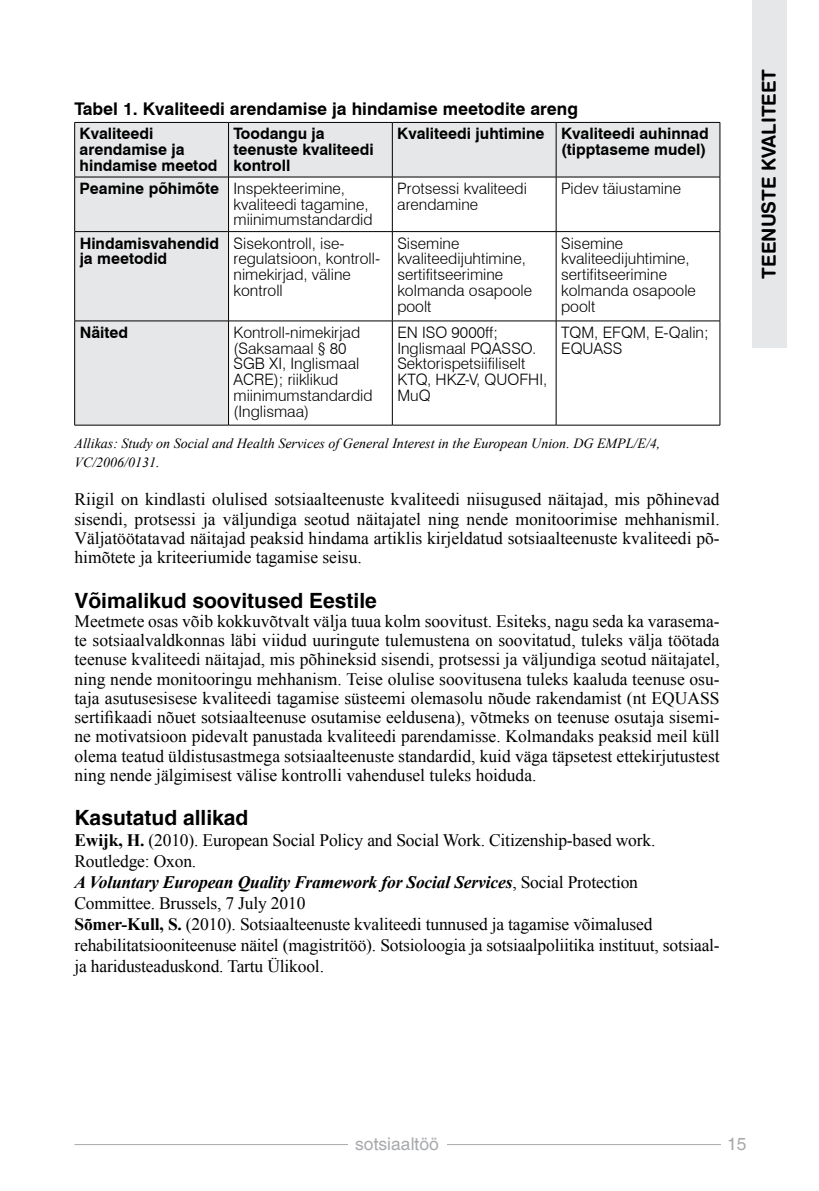
<style>
.page{position:relative;width:819px;height:1191px;background:#fff}
.page>*{position:absolute;margin:0;border:0;box-sizing:border-box;transform-origin:0 0}
.t1{font:700 21px "Switzerland";color:#000}
.t2{font:19.25px "Swiss 721 BT Bold Rounded";color:#000}
.t3{font:17.5px/19.2px "Times New Roman";letter-spacing:-.01em;color:#000;text-align:justify}
.t4{font:700 17.5px "Swiss 721 BT";color:#000}
.t5{font:17.5px "Switzerland Plain";color:#a7a9ac}
.t6{font:300 15.75px/15.8px "Swiss 721 BT";color:#000}
.t7{font:700 15.75px/15.8px "Swiss 721 BT";color:#000}
.t8{font:italic 14px/19.2px "Times New Roman";color:#000}
.s1{font-weight:700}
.s2{font-weight:700;font-style:italic}
</style>
<div class="page">
<hr style="left:74px;top:1144px;width:647px;height:1px;background:#a7a9ac">
<div style="left:348px;top:1130px;width:98px;height:27px;background:#fff"></div>
<div style="left:752px;top:0;width:34px;height:347px;background:#e6e7e8"></div>
<svg style="left:75px;top:123px;width:644px;height:302px"></svg>
<hr style="left:74px;top:122px;width:154px;height:1px;background:#000">
<hr style="left:228px;top:122px;width:164px;height:1px;background:#000">
<hr style="left:392px;top:122px;width:164px;height:1px;background:#000">
<hr style="left:556px;top:122px;width:164px;height:1px;background:#000">
<hr style="left:74px;top:123px;width:1px;height:54px;background:#000">
<hr style="left:228px;top:123px;width:1px;height:54px;background:#000">
<hr style="left:392px;top:123px;width:1px;height:54px;background:#000">
<hr style="left:556px;top:123px;width:1px;height:54px;background:#000">
<hr style="left:719px;top:123px;width:1px;height:54px;background:#000">
<hr style="left:74px;top:177px;width:154px;height:1px;background:#000">
<hr style="left:228px;top:177px;width:164px;height:1px;background:#000">
<hr style="left:392px;top:177px;width:164px;height:1px;background:#000">
<hr style="left:556px;top:177px;width:164px;height:1px;background:#000">
<hr style="left:74px;top:177px;width:1px;height:54px;background:#000">
<hr style="left:228px;top:177px;width:1px;height:54px;background:#000">
<hr style="left:392px;top:177px;width:1px;height:54px;background:#000">
<hr style="left:556px;top:177px;width:1px;height:54px;background:#000">
<hr style="left:719px;top:177px;width:1px;height:54px;background:#000">
<hr style="left:74px;top:231px;width:154px;height:1px;background:#000">
<hr style="left:228px;top:231px;width:164px;height:1px;background:#000">
<hr style="left:392px;top:231px;width:164px;height:1px;background:#000">
<hr style="left:556px;top:231px;width:164px;height:1px;background:#000">
<hr style="left:74px;top:232px;width:1px;height:89px;background:#000">
<hr style="left:228px;top:232px;width:1px;height:89px;background:#000">
<hr style="left:392px;top:232px;width:1px;height:89px;background:#000">
<hr style="left:556px;top:232px;width:1px;height:89px;background:#000">
<hr style="left:719px;top:232px;width:1px;height:89px;background:#000">
<hr style="left:74px;top:321px;width:154px;height:1px;background:#000">
<hr style="left:228px;top:321px;width:164px;height:1px;background:#000">
<hr style="left:392px;top:321px;width:164px;height:1px;background:#000">
<hr style="left:556px;top:321px;width:164px;height:1px;background:#000">
<hr style="left:74px;top:321px;width:1px;height:104px;background:#000">
<hr style="left:228px;top:321px;width:1px;height:104px;background:#000">
<hr style="left:392px;top:321px;width:1px;height:104px;background:#000">
<hr style="left:556px;top:321px;width:1px;height:104px;background:#000">
<hr style="left:719px;top:321px;width:1px;height:104px;background:#000">
<hr style="left:74px;top:425px;width:154px;height:1px;background:#000">
<hr style="left:228px;top:425px;width:164px;height:1px;background:#000">
<hr style="left:392px;top:425px;width:164px;height:1px;background:#000">
<hr style="left:556px;top:425px;width:164px;height:1px;background:#000">
<p class="t4" style="left:74px;top:98px;width:505px">Tabel 1. Kvaliteedi arendamise ja hindamise meetodite areng</p>
<p class="t7" style="left:80px;top:126px;width:139px">Kvaliteedi arendamise ja hindamise meetod</p>
<p class="t7" style="left:233px;top:126px;width:142px">Toodangu ja teenuste kvaliteedi kontroll</p>
<p class="t7" style="left:397px;top:126px;width:313px;text-align:right">Kvaliteedi juhtimine Kvaliteedi auhinnad (tipptaseme mudel)</p>
<p class="t6" style="left:233px;top:180px;width:141px;text-indent:-154px"><span class="s1">Peamine põhimõte</span> Inspekteerimine, kvaliteedi tagamine, miinimumstandardid</p>
<p class="t6" style="left:397px;top:180px;width:131px">Protsessi kvaliteedi arendamine</p>
<p class="t6" style="left:561px;top:180px;width:121px">Pidev täiustamine</p>
<p class="t7" style="left:80px;top:235px;width:141px">Hindamisvahendid ja meetodid</p>
<p class="t6" style="left:233px;top:235px;width:148px">Sisekontroll, ise&shy;regulatsioon, kontroll&shy;nimekirjad, väline kontroll</p>
<p class="t6" style="left:397px;top:235px;width:136px">Sisemine kvaliteedijuhtimine, sertifitseerimine kolmanda osapoole poolt</p>
<p class="t6" style="left:561px;top:235px;width:136px">Sisemine kvaliteedijuhtimine, sertifitseerimine kolmanda osapoole poolt</p>
<p class="t7" style="left:80px;top:324px;width:50px">Näited</p>
<p class="t6" style="left:233px;top:324px;width:141px">Kontroll-nimekirjad (Saksamaal § 80<br>SGB XI, Inglismaal<br>ACRE); riiklikud miinimumstandardid (Inglismaa)</p>
<p class="t6" style="left:397px;top:324px;width:151px">EN ISO 9000ff;<br>Inglismaal PQASSO.<br>Sektorispetsiifiliselt<br>KTQ, HKZ-V, QUOFHI,<br>MuQ</p>
<p class="t6" style="left:561px;top:324px;width:149px">TQM, EFQM, E-Qalin;<br>EQUASS</p>
<p class="t8" style="left:74px;top:433px;width:587px">Allikas: Study on Social and Health Services of General Interest in the European Union. DG EMPL/E/4,<br>VC/2006/0131.</p>
<p class="t3" style="left:74px;top:489px;width:646px">Riigil on kindlasti olulised sotsiaalteenuste kvaliteedi niisugused näitajad, mis põhinevad sisendi, protsessi ja väljundiga seotud näitajatel ning nende monitoorimise mehhanismil.<br>Väljatöötatavad näitajad peaksid hindama artiklis kirjeldatud sotsiaalteenuste kvaliteedi põ&shy;himõtete ja kriteeriumide tagamise seisu.</p>
<p class="t1" style="left:74px;top:587px;width:304px">Võimalikud soovitused Eestile</p>
<p class="t3" style="left:74px;top:611px;width:646px">Meetmete osas võib kokkuvõtvalt välja tuua kolm soovitust. Esiteks, nagu seda ka varasema&shy;te sotsiaalvaldkonnas läbi viidud uuringute tulemustena on soovitatud, tuleks välja töötada teenuse kvaliteedi näitajad, mis põhineksid sisendi, protsessi ja väljundiga seotud näitajatel, ning nende monitooringu mehhanism. Teise olulise soovitusena tuleks kaaluda teenuse osu&shy;taja asutusesisese kvaliteedi tagamise süsteemi olemasolu nõude rakendamist (nt EQUASS sertifikaadi nõuet sotsiaalteenuse osutamise eeldusena), võtmeks on teenuse osutaja sisemi&shy;ne motivatsioon pidevalt panustada kvaliteedi parendamisse. Kolmandaks peaksid meil küll olema teatud üldistusastmega sotsiaalteenuste standardid, kuid väga täpsetest ettekirjutustest ning nende jälgimisest välise kontrolli vahendusel tuleks hoiduda.</p>
<p class="t1" style="left:74px;top:805px;width:175px">Kasutatud allikad</p>
<p class="t3" style="left:74px;top:829px;width:646px;line-height:21px;text-align:left"><span class="s1">Ewijk, H.</span> (2010). European Social Policy and Social Work. Citizenship-based work.<br>Routledge: Oxon.<br><span class="s2">A Voluntary European Quality Framework for Social Services</span>, Social Protection Committee. Brussels, 7 July 2010<br><span class="s1">Sõmer-Kull, S.</span> (2010). Sotsiaalteenuste kvaliteedi tunnused ja tagamise võimalused rehabilitatsiooniteenuse näitel (magistritöö). Sotsioloogia ja sotsiaalpoliitika instituut, sotsiaal&shy;ja haridusteaduskond. Tartu Ülikool.</p>
<p class="t2" style="left:757px;top:279px;width:211px;rotate:-90deg">TEENUSTE KVALITEET</p>
<p class="t5" style="left:355px;top:1133px;width:85px">sotsiaaltöö</p>
<p class="t5" style="left:727px;top:1133px;width:21px">15</p>
</div>
